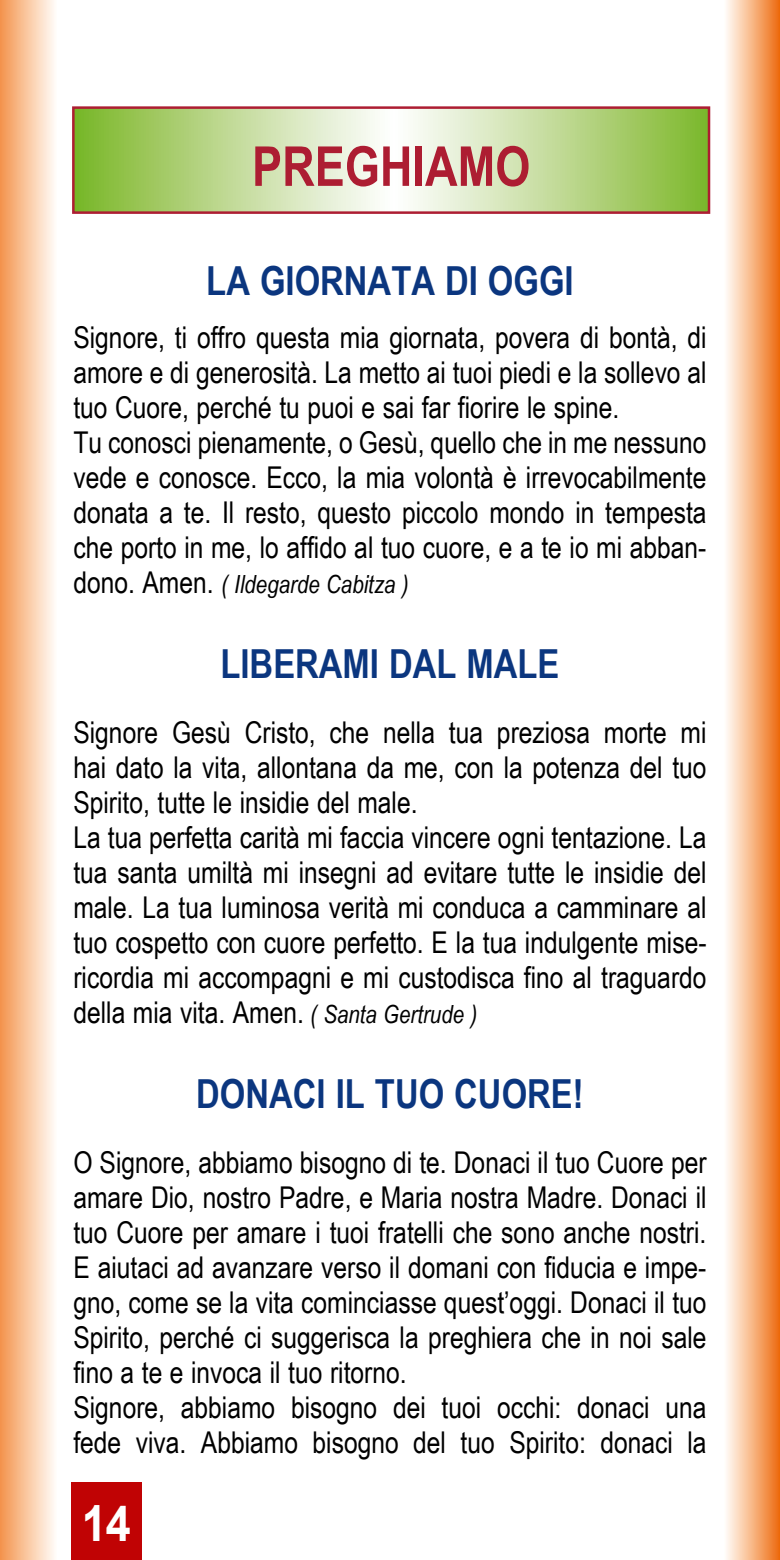
<style>
.page{position:relative;width:780px;height:1560px;background:#fff}
.page>*{position:absolute;margin:0;border:0;box-sizing:border-box;transform-origin:0 0}
.t1{font:700 55px "Arial Narrow";color:#ad1d32}
.t2{font:700 50px "Arial";color:#fff;scale:.9 1}
.t3{font:700 40px "Arial Narrow";color:#0b367f}
.t4{font:30px/35px "Arial Narrow";color:#000}
.t5{font:italic 25px "Arial Narrow";color:#000}
.s1{font-style:normal;font-size:30px}
.s2{font-style:italic;font-size:25px}
</style>
<div class="page">
<div style="left:71px;top:1481px;width:71px;height:78px;background:#c00304"></div>
<svg style="left:75px;top:109px;width:632px;height:102px;background:#c0db98"></svg>
<div style="left:72px;top:106px;width:638px;height:108px;border:2px solid #ad1d32"></div>
<div style="left:0;top:0;width:57px;height:1559px;background:linear-gradient(to right,#f4944d,#fffffc)"></div>
<div style="left:723px;top:0;width:57px;height:1559px;background:linear-gradient(to right,#fff,#ee6c10)"></div>
<hr style="left:779px;top:0;width:1px;height:1559px;background:#ec6908">
<h1 class="t1" style="left:252px;top:134px;width:280px">PREGHIAMO</h1>
<h3 class="t3" style="left:206px;top:258px;width:369px">LA GIORNATA DI OGGI</h3>
<p class="t4" style="left:73px;top:319px;width:634px">Signore, ti offro questa mia giornata, povera di bontà, di amore e di generosità. La metto ai tuoi piedi e la sollevo al tuo Cuore, perché tu puoi e sai far fiorire le spine.<br>Tu conosci pienamente, o Gesù, quello che in me nessuno vede e conosce. Ecco, la mia volontà è irrevocabilmente donata a te. Il resto, questo piccolo mondo in tempesta che porto in me, lo affido al tuo cuore, e a te io mi abban-</p>
<p class="t5" style="left:73px;top:570px;width:337px"><span class="s1">dono. Amen.</span> ( Ildegarde Cabitza )</p>
<h3 class="t3" style="left:220px;top:640px;width:340px">LIBERAMI DAL MALE</h3>
<p class="t4" style="left:73px;top:714px;width:634px">Signore Gesù Cristo, che nella tua preziosa morte mi hai dato la vita, allontana da me, con la potenza del tuo Spirito, tutte le insidie del male.<br>La tua perfetta carità mi faccia vincere ogni tentazione. La tua santa umiltà mi insegni ad evitare tutte le insidie del male. La tua luminosa verità mi conduca a camminare al tuo cospetto con cuore perfetto. E la tua indulgente mise&shy;ricordia mi accompagni e mi custodisca fino al traguardo della mia vita. Amen. <span class="s2">( Santa Gertrude )</span></p>
<h3 class="t3" style="left:196px;top:1070px;width:389px">DONACI IL TUO CUORE!</h3>
<p class="t4" style="left:73px;top:1144px;width:634px">O Signore, abbiamo bisogno di te. Donaci il tuo Cuore per amare Dio, nostro Padre, e Maria nostra Madre. Donaci il tuo Cuore per amare i tuoi fratelli che sono anche nostri.<br>E aiutaci ad avanzare verso il domani con fiducia e impe&shy;gno, come se la vita cominciasse quest’oggi. Donaci il tuo Spirito, perché ci suggerisca la preghiera che in noi sale fino a te e invoca il tuo ritorno.<br>Signore, abbiamo bisogno dei tuoi occhi: donaci una fede viva. Abbiamo bisogno del tuo Spirito: donaci la</p>
<h2 class="t2" style="left:82px;top:1494px;width:56px">14</h2>
</div>
